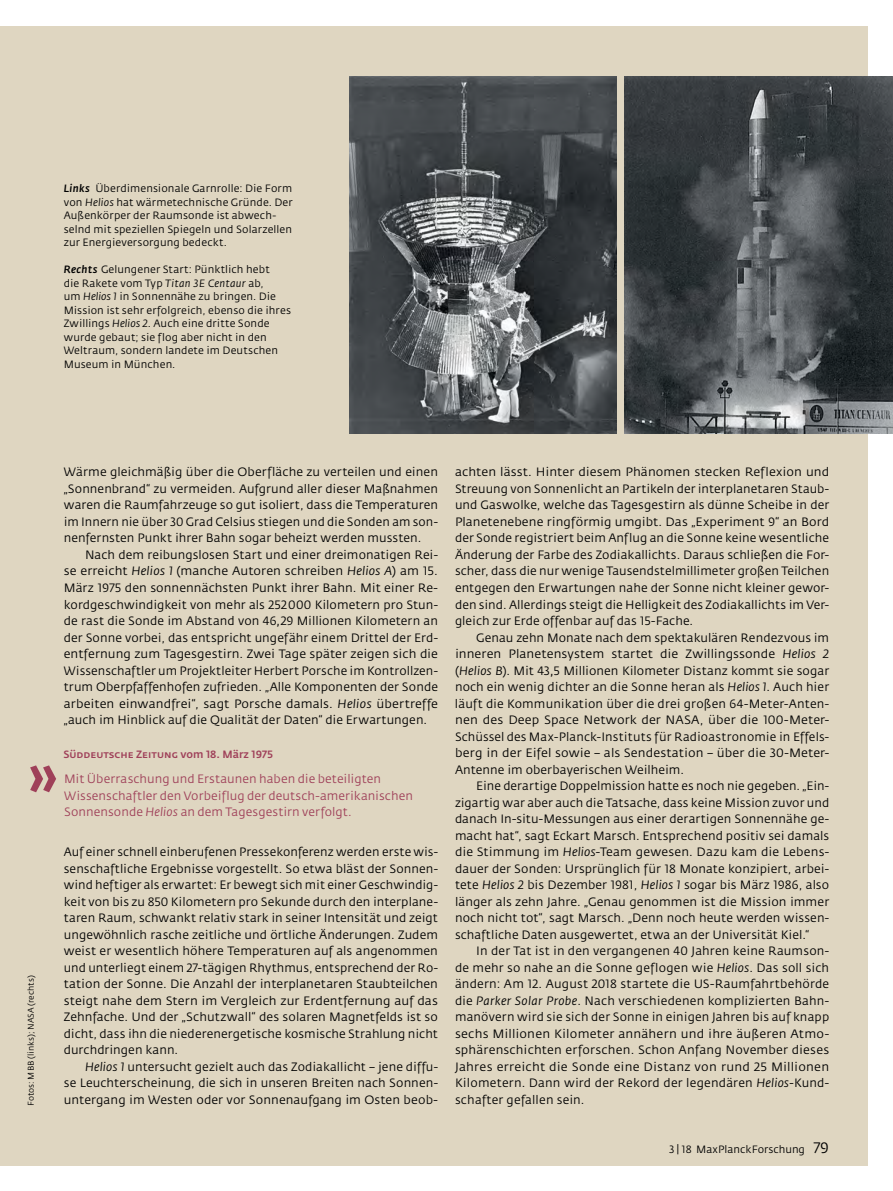
<style>
.page{position:relative;width:893px;height:1191px;background:#fff}
.page>*{position:absolute;margin:0;border:0;box-sizing:border-box;transform-origin:0 0}
.t1{font:500 60px "Fedra Sans";color:#9f4059}
.t2{font:12px/16.5px "Fedra Sans";letter-spacing:.005em;color:#000;text-align:justify}
.t3{font:12px/16.5px "Fedra Sans";letter-spacing:.005em;color:#9f4059}
.t4{font:10.5px/13.5px "Fedra Sans";letter-spacing:.01em;color:#000}
.t5{font:10.5px "Fedra Sans Medium SC";color:#9f4059}
.t6{font:8.25px "Fedra Sans";color:#000}
.s1{font-weight:500;font-style:italic}
.s2{font-style:italic}
.s3{font-family:"Fedra Sans Book SC Italic"}
.s4{font-family:"Fedra Sans Book SC"}
.s5{font-family:"Fedra Sans";font-weight:500}
.s6{font-family:"Fedra Sans Book SC";font-size:15px}
</style>
<div class="page">
<div style="left:0;top:26px;width:867px;height:1139px;background:#dfd6c1"></div>
<img style="left:349px;top:77px;width:267px;height:356px">
<img style="left:625px;top:77px;width:268px;height:356px">
<p class="t4" style="left:64px;top:182px;width:230px"><span class="s1">Links</span> Überdimensionale Garnrolle: Die Form von <span class="s2">Helios</span> hat wärmetechnische Gründe. Der Außenkörper der Raumsonde ist abwech&shy;selnd mit speziellen Spiegeln und Solarzellen zur Energieversorgung bedeckt.</p>
<p class="t4" style="left:64px;top:263px;width:229px"><span class="s1">Rechts</span> Gelungener Start: Pünktlich hebt<br>die Rakete vom Typ <span class="s2">Titan</span> <span class="s3">3</span><span class="s2">E Centaur</span> ab,<br>um <span class="s2">Helios</span> <span class="s3">1</span> in Sonnennähe zu bringen. Die Mission ist sehr erfolgreich, ebenso die ihres Zwillings <span class="s2">Helios</span> <span class="s3">2</span>. Auch eine dritte Sonde wurde gebaut; sie flog aber nicht in den Weltraum, sondern landete im Deutschen Museum in München.</p>
<p class="t2" style="left:64px;top:464px;width:376px">Wärme gleichmäßig über die Oberfläche zu verteilen und einen „Sonnenbrand“ zu vermeiden. Aufgrund aller dieser Maßnahmen waren die Raumfahrzeuge so gut isoliert, dass die Temperaturen im Innern nie über <span class="s4">30</span> Grad Celsius stiegen und die Sonden am son&shy;nenfernsten Punkt ihrer Bahn sogar beheizt werden mussten.</p>
<p class="t2" style="left:64px;top:547px;width:376px;text-indent:21px">Nach dem reibungslosen Start und einer dreimonatigen Rei&shy;se erreicht <span class="s2">Helios</span> <span class="s3">1</span> (manche Autoren schreiben <span class="s2">Helios A</span>) am <span class="s4">15</span>.<br>März <span class="s4">1975</span> den sonnennächsten Punkt ihrer Bahn. Mit einer Re&shy;kordgeschwindigkeit von mehr als <span class="s4">252000</span> Kilometern pro Stun&shy;de rast die Sonde im Abstand von <span class="s4">46,29</span> Millionen Kilometern an der Sonne vorbei, das entspricht ungefähr einem Drittel der Erd&shy;entfernung zum Tagesgestirn. Zwei Tage später zeigen sich die Wissenschaftler um Projektleiter Herbert Porsche im Kontrollzen&shy;trum Oberpfaffenhofen zufrieden. „Alle Komponenten der Sonde arbeiten einwandfrei“, sagt Porsche damals. <span class="s2">Helios</span> übertreffe „auch im Hinblick auf die Qualität der Daten“ die Erwartungen.</p>
<p class="t5" style="left:63px;top:748px;width:211px">Süddeutsche Zeitung <span class="s5">vom</span> 18. <span class="s5">März</span> 1975</p>
<h1 class="t1" style="left:29px;top:739px;width:31px">»</h1>
<p class="t3" style="left:64px;top:771px;width:350px">Mit Überraschung und Erstaunen haben die beteiligten<br>Wissenschaftler den Vorbeiflug der deutsch-amerikanischen<br>Sonnensonde <span class="s2">Helios</span> an dem Tagesgestirn verfolgt.</p>
<p class="t6" style="left:27px;top:1106px;width:132px;rotate:-90deg">Fotos: MBB (links); NASA (rechts)</p>
<p class="t2" style="left:64px;top:844px;width:376px">Auf einer schnell einberufenen Pressekonferenz werden erste wis&shy;senschaftliche Ergebnisse vorgestellt. So etwa bläst der Sonnen&shy;wind heftiger als erwartet: Er bewegt sich mit einer Geschwindig&shy;keit von bis zu <span class="s4">850</span> Kilometern pro Sekunde durch den interplane&shy;taren Raum, schwankt relativ stark in seiner Intensität und zeigt ungewöhnlich rasche zeitliche und örtliche Änderungen. Zudem weist er wesentlich höhere Temperaturen auf als angenommen und unterliegt einem <span class="s4">27</span>-tägigen Rhythmus, entsprechend der Ro&shy;tation der Sonne. Die Anzahl der interplanetaren Staubteilchen steigt nahe dem Stern im Vergleich zur Erdentfernung auf das Zehnfache. Und der „Schutzwall“ des solaren Magnetfelds ist so dicht, dass ihn die niederenergetische kosmische Strahlung nicht durchdringen kann.</p>
<p class="t2" style="left:64px;top:1058px;width:376px;text-indent:21px"><span class="s2">Helios</span> <span class="s3">1</span> untersucht gezielt auch das Zodiakallicht – jene diffu&shy;se Leuchterscheinung, die sich in unseren Breiten nach Sonnen&shy;untergang im Westen oder vor Sonnenaufgang im Osten beob-</p>
<p class="t2" style="left:455px;top:464px;width:376px">achten lässt. Hinter diesem Phänomen stecken Reflexion und Streuung von Sonnenlicht an Partikeln der interplanetaren Staub&shy;und Gaswolke, welche das Tagesgestirn als dünne Scheibe in der Planetenebene ringförmig umgibt. Das „Experiment <span class="s4">9</span>“ an Bord der Sonde registriert beim Anflug an die Sonne keine wesentliche Änderung der Farbe des Zodiakallichts. Daraus schließen die For&shy;scher, dass die nur wenige Tausendstelmillimeter großen Teilchen entgegen den Erwartungen nahe der Sonne nicht kleiner gewor&shy;den sind. Allerdings steigt die Helligkeit des Zodiakallichts im Ver&shy;gleich zur Erde offenbar auf das <span class="s4">15</span>-Fache.</p>
<p class="t2" style="left:455px;top:629px;width:376px;text-indent:21px">Genau zehn Monate nach dem spektakulären Rendezvous im inneren Planetensystem startet die Zwillingssonde <span class="s2">Helios</span> <span class="s3">2 </span>(<span class="s2">Helios B</span>). Mit <span class="s4">43,5</span> Millionen Kilometer Distanz kommt sie sogar noch ein wenig dichter an die Sonne heran als <span class="s2">Helios</span> <span class="s3">1</span>. Auch hier läuft die Kommunikation über die drei großen <span class="s4">64</span>-Meter-Anten&shy;nen des Deep Space Network der NASA, über die <span class="s4">100</span>-Meter-Schüssel des Max-Planck-Instituts für Radioastronomie in Effels&shy;berg in der Eifel sowie – als Sendestation – über die <span class="s4">30</span>-Meter-Antenne im oberbayerischen Weilheim.</p>
<p class="t2" style="left:455px;top:778px;width:376px;text-indent:21px">Eine derartige Doppelmission hatte es noch nie gegeben. „Ein&shy;zigartig war aber auch die Tatsache, dass keine Mission zuvor und danach In-situ-Messungen aus einer derartigen Sonnennähe ge&shy;macht hat“, sagt Eckart Marsch. Entsprechend positiv sei damals die Stimmung im <span class="s2">Helios</span>-Team gewesen. Dazu kam die Lebens&shy;dauer der Sonden: Ursprünglich für <span class="s4">18</span> Monate konzipiert, arbei&shy;tete <span class="s2">Helios</span> <span class="s3">2</span> bis Dezember <span class="s4">1981</span>, <span class="s2">Helios</span> <span class="s3">1</span> sogar bis März <span class="s4">1986</span>, also länger als zehn Jahre. „Genau genommen ist die Mission immer noch nicht tot“, sagt Marsch. „Denn noch heute werden wissen&shy;schaftliche Daten ausgewertet, etwa an der Universität Kiel.“</p>
<p class="t2" style="left:455px;top:943px;width:376px;text-indent:21px">In der Tat ist in den vergangenen <span class="s4">40</span> Jahren keine Raumson&shy;de mehr so nahe an die Sonne geflogen wie <span class="s2">Helios</span>. Das soll sich ändern: Am <span class="s4">12</span>. August <span class="s4">2018</span> startete die US-Raumfahrtbehörde die <span class="s2">Parker Solar Probe</span>. Nach verschiedenen komplizierten Bahn&shy;manövern wird sie sich der Sonne in einigen Jahren bis auf knapp sechs Millionen Kilometer annähern und ihre äußeren Atmo&shy;sphärenschichten erforschen. Schon Anfang November dieses Jahres erreicht die Sonde eine Distanz von rund <span class="s4">25</span> Millionen Kilometern. Dann wird der Rekord der legendären <span class="s2">Helios</span>-Kund&shy;schafter gefallen sein.</p>
<p class="t4" style="left:669px;top:1143px;width:161px"><span class="s4">3 | 18</span> MaxPlanckForschung <span class="s6">79</span></p>
</div>
